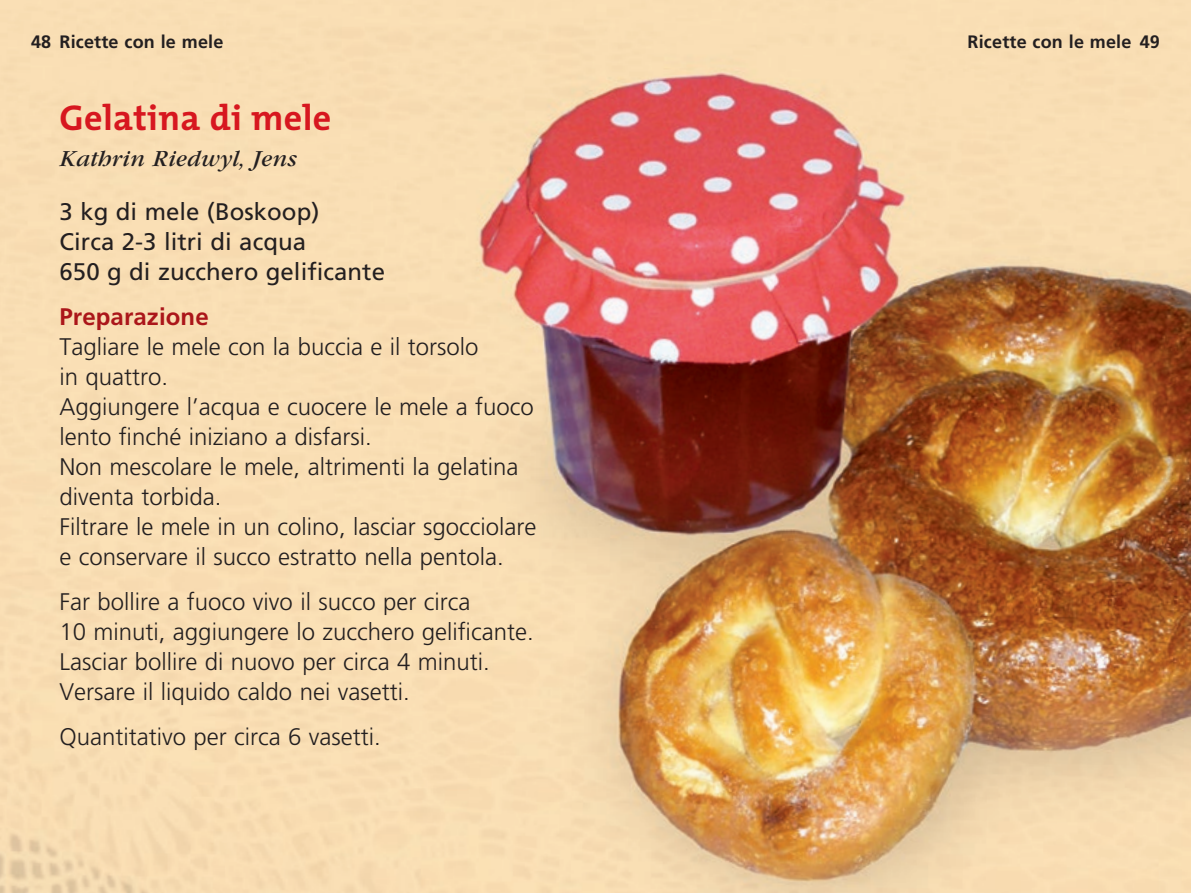
<style>
.page{position:relative;width:1191px;height:893px;background:#fff}
.page>*{position:absolute;margin:0;border:0;box-sizing:border-box;transform-origin:0 0}
.t1{font:700 36px "The Mix";letter-spacing:.01em;color:#d7171f}
.t2{font:300 24px/30px "Frutiger";color:#231f20}
.t3{font:24px/30px "Frutiger";color:#231f20}
.t4{font:italic 24px "Garamond";letter-spacing:.01em;color:#231f20}
.t5{font:700 24px "Frutiger";letter-spacing:.005em;color:#ab161a}
.t6{font:700 18px "Frutiger";letter-spacing:.01em;color:#231f20}
</style>
<div class="page">
<img style="left:0;top:0;width:1191px;height:893px">
<p class="t6" style="left:31px;top:31px;width:194px">48 Ricette con le mele</p>
<p class="t6" style="left:1140px;top:31px;width:22px">49</p>
<p class="t6" style="left:967px;top:31px;width:165px">Ricette con le mele</p>
<h1 class="t1" style="left:60px;top:88px;width:273px">Gelatina di mele</h1>
<p class="t4" style="left:60px;top:146px;width:239px">Kathrin Riedwyl, Jens</p>
<p class="t3" style="left:60px;top:196px;width:327px">3 kg di mele (Boskoop)<br>Circa 2-3 litri di acqua<br>650 g di zucchero gelificante</p>
<p class="t5" style="left:60px;top:303px;width:151px">Preparazione</p>
<p class="t2" style="left:60px;top:332px;width:478px">Tagliare le mele con la buccia e il torsolo<br>in quattro.<br>Aggiungere l’acqua e cuocere le mele a fuoco lento finché iniziano a disfarsi.<br>Non mescolare le mele, altrimenti la gelatina diventa torbida.<br>Filtrare le mele in un colino, lasciar sgocciolare e conservare il succo estratto nella pentola.</p>
<p class="t2" style="left:60px;top:587px;width:476px">Far bollire a fuoco vivo il succo per circa<br>10 minuti, aggiungere lo zucchero gelificante.<br>Lasciar bollire di nuovo per circa 4 minuti.<br>Versare il liquido caldo nei vasetti.</p>
<p class="t2" style="left:60px;top:722px;width:323px">Quantitativo per circa 6 vasetti.</p>
</div>
